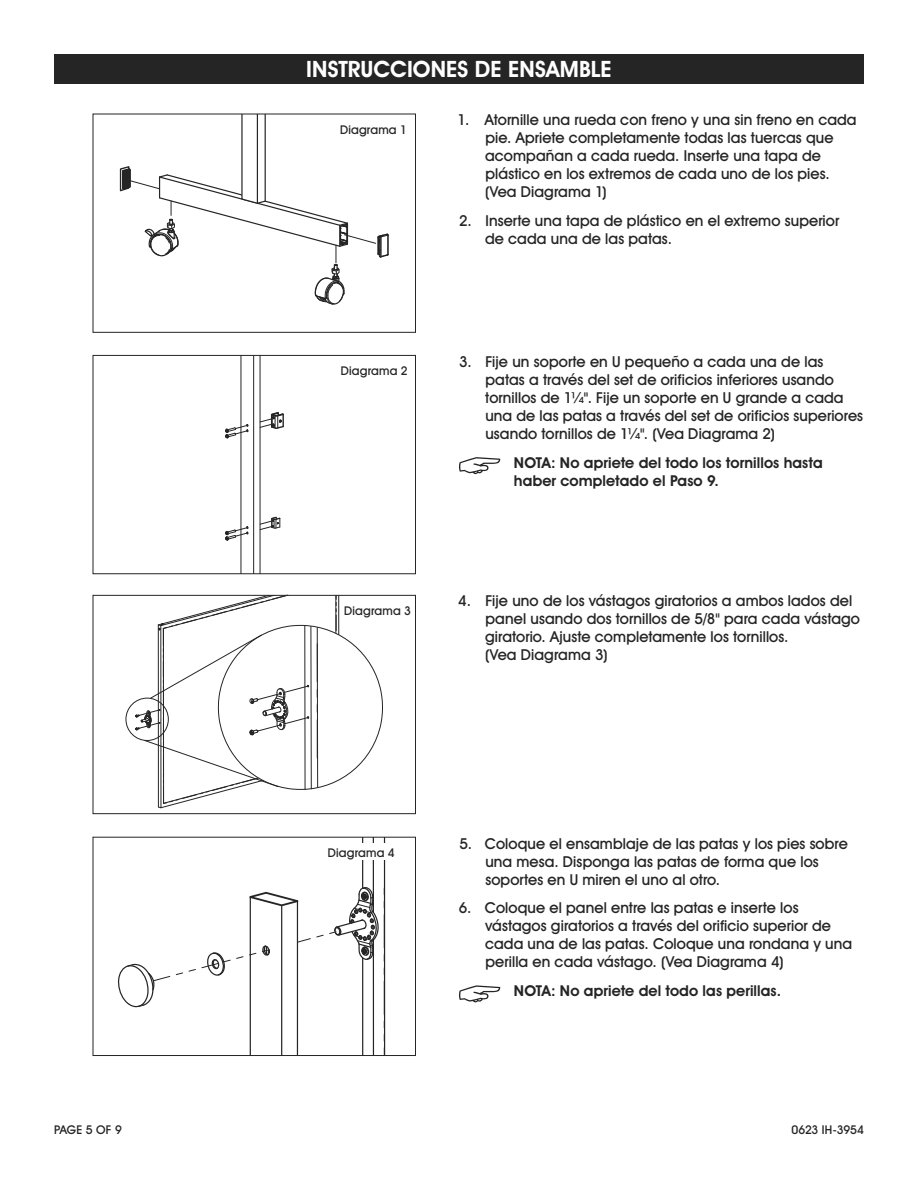
<style>
.page{position:relative;width:918px;height:1188px;background:#fff}
.page>*{position:absolute;margin:0;border:0;box-sizing:border-box;transform-origin:0 0}
.t1{font:700 22.5px "Uline Two Knine";letter-spacing:.005em;color:#fff}
.t2{font:15px/18px "Uline Two Knine";letter-spacing:.005em;color:#252525}
.t3{font:700 15px/18px "Uline Two Knine";letter-spacing:.005em;color:#252525}
.t4{font:12px "Uline Two Knine";letter-spacing:.015em;color:#252525}
.t5{font:12px "Uline Two Knine";letter-spacing:-.01em;color:#252525}
</style>
<div class="page">
<div style="left:54px;top:54px;width:810px;height:30px;background:#252525"></div>
<svg style="left:459px;top:457px;width:41px;height:17px"></svg>
<svg style="left:459px;top:985px;width:41px;height:17px"></svg>
<svg style="left:119px;top:116px;width:270px;height:189px"></svg>
<div style="left:93px;top:114px;width:323px;height:219px;border:1px solid #252525"></div>
<svg style="left:225px;top:357px;width:59px;height:215px"></svg>
<div style="left:93px;top:355px;width:323px;height:219px;border:1px solid #252525"></div>
<div style="left:126px;top:698px;width:43px;height:43px;border:1px solid #252525;border-radius:50%"></div>
<svg style="left:135px;top:597px;width:248px;height:211px"></svg>
<div style="left:93px;top:595px;width:323px;height:219px;border:1px solid #252525"></div>
<hr style="left:384px;top:837px;width:1px;height:219px;background:#252525">
<hr style="left:373px;top:837px;width:1px;height:219px;background:#252525">
<hr style="left:362px;top:837px;width:1px;height:219px;background:#252525">
<hr style="left:281px;top:905px;width:1px;height:151px;background:#252525">
<hr style="left:250px;top:897px;width:1px;height:159px;background:#252525">
<hr style="left:297px;top:901px;width:1px;height:155px;background:#252525">
<svg style="left:118px;top:884px;width:266px;height:124px"></svg>
<div style="left:93px;top:837px;width:323px;height:219px;border:1px solid #252525"></div>
<div style="left:351px;top:844px;width:56px;height:16px;background:#fff"></div>
<h1 class="t1" style="left:306px;top:56px;width:307px">INSTRUCCIONES DE ENSAMBLE</h1>
<p class="t2" style="left:485px;top:111px;width:373px;text-indent:-27px">1. Atornille una rueda con freno y una sin freno en cada pie. Apriete completamente todas las tuercas que acompañan a cada rueda. Inserte una tapa de plástico en los extremos de cada uno de los pies. (Vea Diagrama 1)</p>
<p class="t2" style="left:485px;top:212px;width:356px;text-indent:-26px">2. Inserte una tapa de plástico en el extremo superior de cada una de las patas.</p>
<p class="t4" style="left:340px;top:122px;width:68px">Diagrama 1</p>
<p class="t4" style="left:341px;top:364px;width:68px">Diagrama 2</p>
<p class="t4" style="left:344px;top:603px;width:68px">Diagrama 3</p>
<p class="t2" style="left:485px;top:353px;width:379px;text-indent:-26px">3. Fije un soporte en U pequeño a cada una de las patas a través del set de orificios inferiores usando tornillos de 1¼". Fije un soporte en U grande a cada una de las patas a través del set de orificios superiores usando tornillos de 1¼". (Vea Diagrama 2)</p>
<p class="t3" style="left:514px;top:453px;width:310px">NOTA: No apriete del todo los tornillos hasta haber completado el Paso 9.</p>
<p class="t2" style="left:485px;top:591px;width:377px;text-indent:-27px">4. Fije uno de los vástagos giratorios a ambos lados del panel usando dos tornillos de 5/8" para cada vástago giratorio. Ajuste completamente los tornillos.<br>(Vea Diagrama 3)</p>
<p class="t4" style="left:328px;top:845px;width:68px">Diagrama 4</p>
<p class="t2" style="left:485px;top:834px;width:364px;text-indent:-26px">5. Coloque el ensamblaje de las patas y los pies sobre una mesa. Disponga las patas de forma que los soportes en U miren el uno al otro.</p>
<p class="t2" style="left:485px;top:899px;width:369px;text-indent:-26px">6. Coloque el panel entre las patas e inserte los vástagos giratorios a través del orificio superior de cada una de las patas. Coloque una rondana y una perilla en cada vástago. (Vea Diagrama 4)</p>
<p class="t3" style="left:514px;top:982px;width:269px">NOTA: No apriete del todo las perillas.</p>
<p class="t4" style="left:54px;top:1122px;width:69px">PAGE 5 OF 9</p>
<p class="t5" style="left:791px;top:1122px;width:74px">0623 IH-3954</p>
</div>
